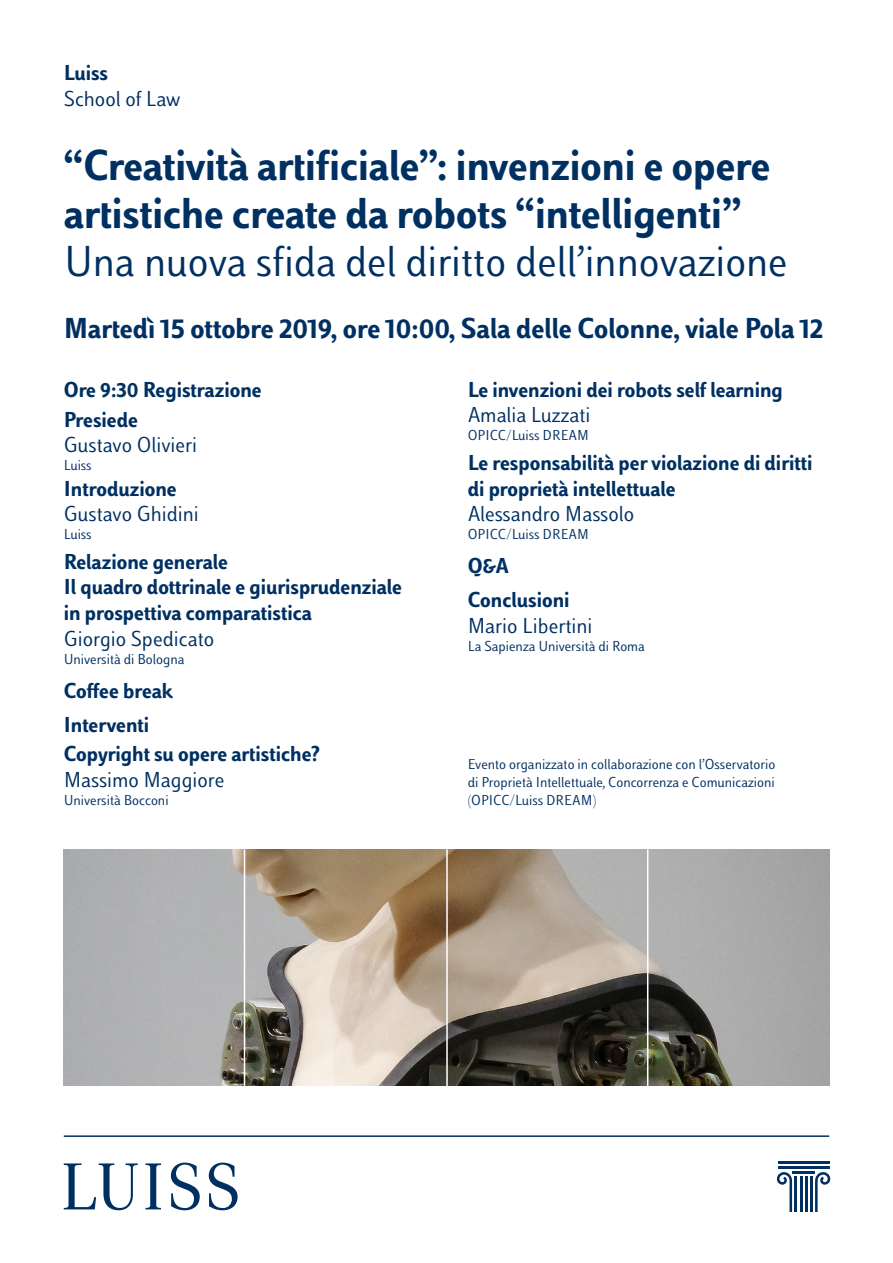
<style>
.page{position:relative;width:893px;height:1263px;background:#fff}
.page>*{position:absolute;margin:0;border:0;box-sizing:border-box;transform-origin:0 0}
.t1{font:700 45px/48px "Luiss Sans";color:#003062}
.t2{font:700 30px "Luiss Sans";color:#003062}
.t3{font:700 22.5px/25.5px "Luiss Sans";color:#003062}
.t4{font:22.5px/25.5px "Luiss Sans";color:#003062}
.t5{font:15px/18px "Luiss Sans";color:#003062;text-align:justify}
.s1{font-weight:400}
.s2{font-weight:700}
</style>
<div class="page">
<svg style="left:64px;top:1163px;width:74px;height:47px"></svg>
<svg style="left:145px;top:1163px;width:16px;height:46px"></svg>
<svg style="left:171px;top:1162px;width:29px;height:48px"></svg>
<svg style="left:209px;top:1162px;width:29px;height:48px"></svg>
<hr style="left:778px;top:1161px;width:51px;height:2px;background:#003062">
<hr style="left:778px;top:1166px;width:51px;height:2px;background:#003062">
<hr style="left:792px;top:1171px;width:23px;height:3px;background:#003062">
<hr style="left:795px;top:1176px;width:2px;height:36px;background:#003062">
<hr style="left:800px;top:1176px;width:2px;height:36px;background:#003062">
<hr style="left:805px;top:1176px;width:2px;height:36px;background:#003062">
<hr style="left:810px;top:1176px;width:2px;height:36px;background:#003062">
<svg style="left:777px;top:1172px;width:15px;height:40px"></svg>
<svg style="left:815px;top:1172px;width:15px;height:40px"></svg>
<hr style="left:64px;top:1135px;width:765px;height:2px;background:#003062">
<img style="left:64px;top:849px;width:765px;height:237px">
<hr style="left:446px;top:849px;width:2px;height:241px;background:#fff">
<hr style="left:244px;top:849px;width:1px;height:241px;background:#fff">
<hr style="left:647px;top:849px;width:1px;height:241px;background:#fff">
<p class="t3" style="left:64px;top:60px;width:46px">Luiss</p>
<p class="t4" style="left:64px;top:86px;width:118px">School of Law</p>
<p class="t1" style="left:64px;top:140px;width:725px">“Creatività artificiale”: invenzioni e opere artistiche create da robots “intelligenti”<br><span class="s1">Una nuova sfida del diritto dell’innovazione</span></p>
<p class="t2" style="left:64px;top:310px;width:761px">Martedì 15 ottobre 2019, ore 10:00, Sala delle Colonne, viale Pola 12</p>
<p class="t3" style="left:64px;top:376px;width:199px">Ore 9:30 Registrazione</p>
<p class="t3" style="left:64px;top:406px;width:76px">Presiede</p>
<p class="t4" style="left:64px;top:432px;width:135px">Gustavo Olivieri</p>
<p class="t5" style="left:64px;top:456px;width:29px">Luiss</p>
<p class="t3" style="left:64px;top:475px;width:114px">Introduzione</p>
<p class="t4" style="left:64px;top:501px;width:136px">Gustavo Ghidini</p>
<p class="t5" style="left:64px;top:525px;width:29px">Luiss</p>
<p class="t3" style="left:64px;top:548px;width:340px">Relazione generale<br>Il quadro dottrinale e giurisprudenziale in prospettiva comparatistica</p>
<p class="t4" style="left:64px;top:625px;width:152px">Giorgio Spedicato</p>
<p class="t5" style="left:64px;top:650px;width:122px">Università di Bologna</p>
<p class="t3" style="left:64px;top:677px;width:111px">Coffee break</p>
<p class="t3" style="left:64px;top:711px;width:87px">Interventi</p>
<p class="t3" style="left:64px;top:741px;width:258px">Copyright su opere artistiche?</p>
<p class="t4" style="left:64px;top:767px;width:162px">Massimo Maggiore</p>
<p class="t5" style="left:64px;top:791px;width:106px">Università Bocconi</p>
<p class="t3" style="left:468px;top:376px;width:317px">Le invenzioni dei robots self learning</p>
<p class="t4" style="left:468px;top:402px;width:124px">Amalia Luzzati</p>
<p class="t5" style="left:468px;top:427px;width:123px">OPICC/Luiss DREAM</p>
<p class="t3" style="left:468px;top:450px;width:346px">Le responsabilità per violazione di diritti di proprietà intellettuale<br><span class="s1">Alessandro Massolo</span></p>
<p class="t5" style="left:468px;top:525px;width:123px">OPICC/Luiss DREAM</p>
<p class="t3" style="left:468px;top:553px;width:43px">Q&amp;A</p>
<p class="t4" style="left:468px;top:587px;width:126px"><span class="s2">Conclusioni<br></span>Mario Libertini</p>
<p class="t5" style="left:468px;top:637px;width:179px">La Sapienza Università di Roma</p>
<p class="t5" style="left:468px;top:755px;width:309px">Evento organizzato in collaborazione con l’Osservatorio di Proprietà Intellettuale, Concorrenza e Comunicazioni (OPICC/Luiss DREAM)</p>
</div>
